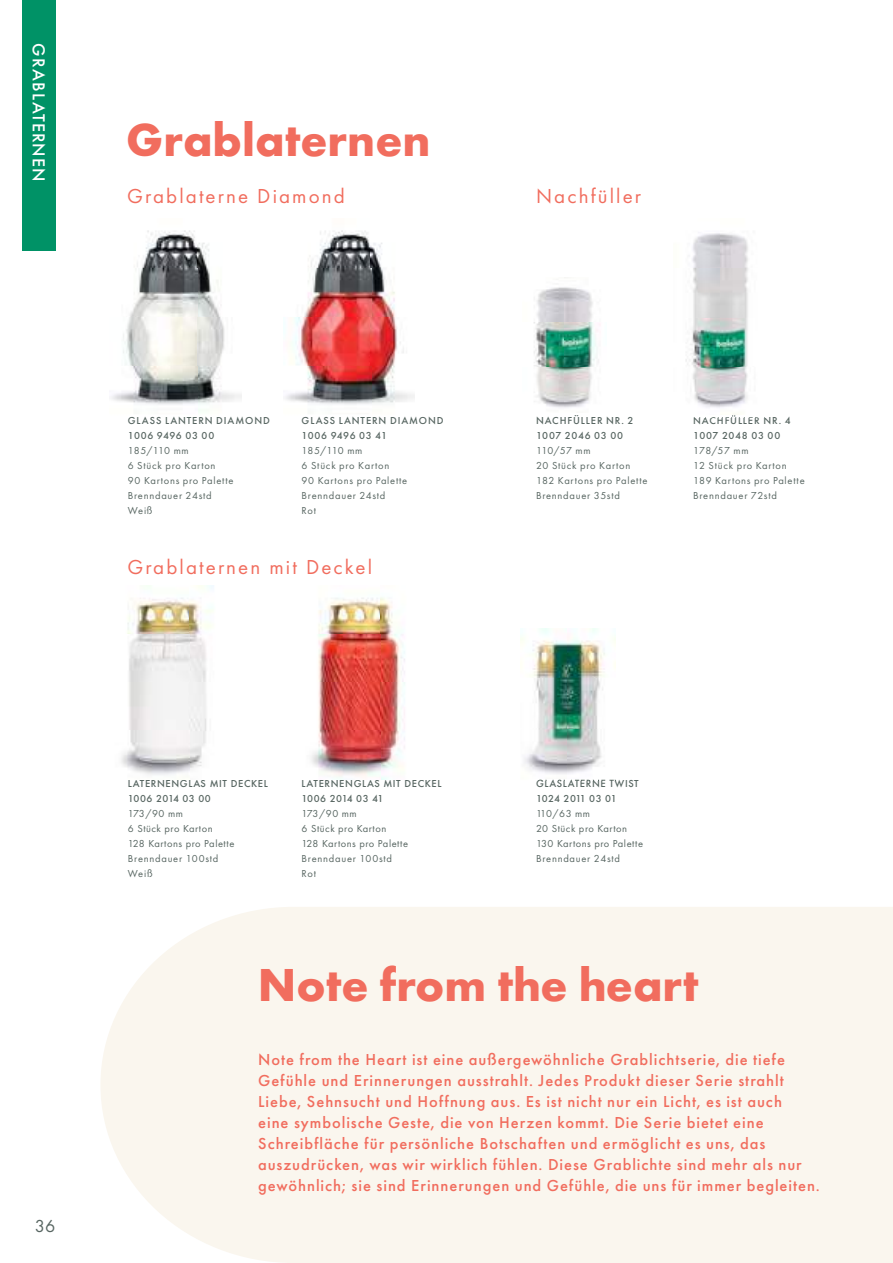
<style>
.page{position:relative;width:893px;height:1263px;background:#fff}
.page>*{position:absolute;margin:0;border:0;box-sizing:border-box;transform-origin:0 0}
.t1{font:700 48px "Futura PT";color:#f16d5e}
.t2{font:21px "Futura PT";letter-spacing:.1em;color:#f16d5e}
.t3{font:500 18px "Futura PT";letter-spacing:.065em;color:#fff}
.t4{font:18px "Futura PT";color:#586662}
.t5{font:500 16.5px/21px "Futura PT";letter-spacing:.055em;color:#f16d5e}
.t6{font:10.5px/15px "Futura PT";letter-spacing:.07em;color:#586662}
.t7{font:10.5px/15px "Futura PT";letter-spacing:.05em;color:#586662}
.t8{font:500 10.5px/15px "Futura PT";letter-spacing:.06em;color:#586662}
.t9{font:500 10.5px/15px "Futura PT";letter-spacing:.085em;color:#586662}
.t10{font:500 10.5px/15px "Futura PT";letter-spacing:.08em;color:#586662}
</style>
<div class="page">
<div style="left:23px;top:0;width:33px;height:250px;background:#009266"></div>
<div style="left:101px;top:907px;width:792px;height:356px;background:#faf6ee"></div>
<img style="left:111px;top:230px;width:130px;height:181px">
<img style="left:285px;top:230px;width:130px;height:175px">
<img style="left:686px;top:233px;width:62px;height:135px">
<img style="left:692px;top:368px;width:28px;height:40px">
<img style="left:720px;top:368px;width:28px;height:47px">
<img style="left:534px;top:277px;width:66px;height:131px">
<img style="left:121px;top:586px;width:93px;height:189px">
<img style="left:311px;top:597px;width:94px;height:182px">
<img style="left:520px;top:628px;width:95px;height:146px">
<img style="left:539px;top:779px;width:76px;height:1px">
<p class="t3" style="left:50px;top:43px;width:140px;rotate:90deg">GRABLATERNEN</p>
<h1 class="t1" style="left:126px;top:109px;width:306px">Grablaternen</h1>
<p class="t2" style="left:127px;top:184px;width:219px">Grablaterne Diamond</p>
<p class="t2" style="left:536px;top:183px;width:106px">Nachfüller</p>
<p class="t9" style="left:128px;top:413px;width:143px">GLASS LANTERN DIAMOND<br>1006 9496 03 00</p>
<p class="t6" style="left:128px;top:443px;width:107px">185/110 mm<br>6 Stück pro Karton<br>90 Kartons pro Palette<br>Brenndauer 24std<br>Weiß</p>
<p class="t9" style="left:302px;top:413px;width:143px">GLASS LANTERN DIAMOND<br>1006 9496 03 41</p>
<p class="t6" style="left:302px;top:443px;width:107px">185/110 mm<br>6 Stück pro Karton<br>90 Kartons pro Palette<br>Brenndauer 24std<br>Rot</p>
<p class="t2" style="left:127px;top:555px;width:246px">Grablaternen mit Deckel</p>
<p class="t10" style="left:536px;top:413px;width:99px">NACHFÜLLER NR. 2<br>1007 2046 03 00</p>
<p class="t6" style="left:536px;top:443px;width:113px">110/57 mm<br>20 Stück pro Karton<br>182 Kartons pro Palette<br>Brenndauer 35std</p>
<p class="t10" style="left:693px;top:413px;width:99px">NACHFÜLLER NR. 4<br>1007 2048 03 00</p>
<p class="t6" style="left:693px;top:443px;width:113px">178/57 mm<br>12 Stück pro Karton<br>189 Kartons pro Palette<br>Brenndauer 72std</p>
<p class="t4" style="left:35px;top:1215px;width:22px">36</p>
<p class="t8" style="left:128px;top:776px;width:142px">LATERNENGLAS MIT DECKEL<br>1006 2014 03 00</p>
<p class="t7" style="left:128px;top:806px;width:108px">173/90 mm<br>6 Stück pro Karton<br>128 Kartons pro Palette<br>Brenndauer 100std<br>Weiß</p>
<p class="t8" style="left:302px;top:776px;width:142px">LATERNENGLAS MIT DECKEL<br>1006 2014 03 41</p>
<p class="t7" style="left:302px;top:806px;width:108px">173/90 mm<br>6 Stück pro Karton<br>128 Kartons pro Palette<br>Brenndauer 100std<br>Rot</p>
<p class="t8" style="left:536px;top:776px;width:104px">GLASLATERNE TWIST<br>1024 2011 03 01</p>
<p class="t7" style="left:536px;top:806px;width:108px">110/63 mm<br>20 Stück pro Karton<br>130 Kartons pro Palette<br>Brenndauer 24std</p>
<h1 class="t1" style="left:258px;top:953px;width:442px">Note from the heart</h1>
<p class="t5" style="left:258px;top:1049px;width:563px">Note from the Heart ist eine außergewöhnliche Grablichtserie, die tiefe Gefühle und Erinnerungen ausstrahlt. Jedes Produkt dieser Serie strahlt Liebe, Sehnsucht und Hoffnung aus. Es ist nicht nur ein Licht, es ist auch<br>eine symbolische Geste, die von Herzen kommt. Die Serie bietet eine Schreibfläche für persönliche Botschaften und ermöglicht es uns, das auszudrücken, was wir wirklich fühlen. Diese Grablichte sind mehr als nur gewöhnlich; sie sind Erinnerungen und Gefühle, die uns für immer begleiten.</p>
</div>
